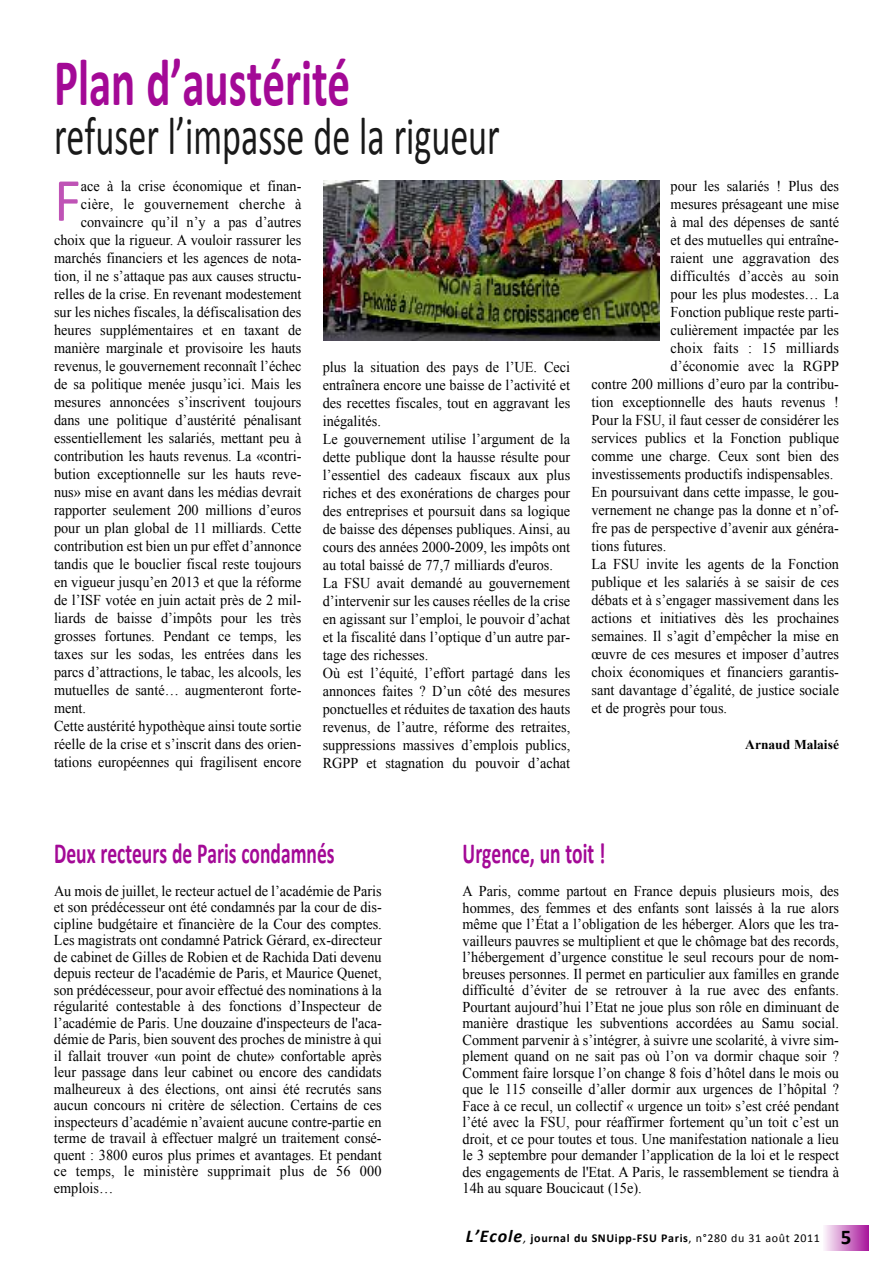
<style>
.page{position:relative;width:893px;height:1263px;background:#fff}
.page>*{position:absolute;margin:0;border:0;box-sizing:border-box;transform-origin:0 0}
.t1{font:700 67.5px "Calibri";color:#a30996;scale:.67 1}
.t2{font:61.8px "Calibri";color:#bf53b6;scale:.95 1}
.t3{font:54px "Calibri";color:#191919;scale:.67 1}
.t4{font:700 29.25px "Calibri";color:#a30996;scale:.67 1}
.t5{font:15px/16.5px "Times New Roman";color:#000;text-align:justify;scale:.95 1}
.t6{font:15px "Times New Roman";letter-spacing:.02em;color:#000;scale:.95 1}
.t7{font:700 13.5px "Times New Roman";color:#000}
.t8{font:700 12px "Calibri";letter-spacing:.05em;color:#000}
.s1{font-style:italic;font-size:18px}
.s2{font-weight:400;font-style:italic}
.s3{font-weight:400}
.s4{font-size:21px}
</style>
<div class="page">
<div style="left:823px;top:1225px;width:46px;height:25px;background:linear-gradient(to right,#fcf8fc,#aa199d)"></div>
<img style="left:323px;top:181px;width:336px;height:159px">
<h1 class="t1" style="left:54px;top:40px;width:444px">Plan d’austérité</h1>
<h3 class="t3" style="left:54px;top:103px;width:667px">refuser l’impasse de la rigueur</h3>
<h2 class="t2" style="left:54px;top:162px;width:30px">F</h2>
<p class="t5" style="left:81px;top:177px;width:234px">ace à la crise économique et finan-</p>
<p class="t6" style="left:81px;top:195px;width:234px">cière, le gouvernement cherche à</p>
<p class="t5" style="left:81px;top:213px;width:234px">convaincre qu’il n’y a pas d’autres</p>
<p class="t5" style="left:54px;top:231px;width:262px">choix que la rigueur. A vouloir rassurer les</p>
<p class="t5" style="left:54px;top:249px;width:262px">marchés financiers et les agences de nota-</p>
<p class="t5" style="left:54px;top:267px;width:262px">tion, il ne s’attaque pas aux causes structu-</p>
<p class="t5" style="left:54px;top:285px;width:262px">relles de la crise. En revenant modestement</p>
<p class="t5" style="left:54px;top:303px;width:262px">sur les niches fiscales, la défiscalisation des</p>
<p class="t5" style="left:54px;top:321px;width:262px">heures supplémentaires et en taxant de</p>
<p class="t5" style="left:54px;top:339px;width:262px">manière marginale et provisoire les hauts</p>
<p class="t5" style="left:54px;top:357px;width:262px">revenus, le gouvernement reconnaît l’échec</p>
<p class="t5" style="left:54px;top:375px;width:262px">de sa politique menée jusqu’ici. Mais les</p>
<p class="t5" style="left:54px;top:393px;width:262px">mesures annoncées s’inscrivent toujours</p>
<p class="t5" style="left:54px;top:411px;width:262px">dans une politique d’austérité pénalisant</p>
<p class="t5" style="left:54px;top:429px;width:262px">essentiellement les salariés, mettant peu à</p>
<p class="t5" style="left:54px;top:447px;width:262px">contribution les hauts revenus. La «contri-</p>
<p class="t5" style="left:54px;top:465px;width:262px">bution exceptionnelle sur les hauts reve-</p>
<p class="t5" style="left:54px;top:483px;width:262px">nus» mise en avant dans les médias devrait</p>
<p class="t5" style="left:54px;top:501px;width:262px">rapporter seulement 200 millions d’euros</p>
<p class="t5" style="left:54px;top:519px;width:262px">pour un plan global de 11 milliards. Cette</p>
<p class="t5" style="left:54px;top:537px;width:262px">contribution est bien un pur effet d’annonce</p>
<p class="t5" style="left:54px;top:555px;width:262px">tandis que le bouclier fiscal reste toujours</p>
<p class="t5" style="left:54px;top:573px;width:262px">en vigueur jusqu’en 2013 et que la réforme</p>
<p class="t5" style="left:54px;top:591px;width:262px">de l’ISF votée en juin actait près de 2 mil-</p>
<p class="t5" style="left:54px;top:609px;width:262px">liards de baisse d’impôts pour les très</p>
<p class="t5" style="left:54px;top:627px;width:262px">grosses fortunes. Pendant ce temps, les</p>
<p class="t5" style="left:54px;top:645px;width:262px">taxes sur les sodas, les entrées dans les</p>
<p class="t5" style="left:54px;top:663px;width:262px">parcs d’attractions, le tabac, les alcools, les</p>
<p class="t5" style="left:54px;top:681px;width:262px">mutuelles de santé… augmenteront forte-</p>
<p class="t5" style="left:54px;top:699px;width:35px">ment.</p>
<p class="t5" style="left:54px;top:717px;width:262px">Cette austérité hypothèque ainsi toute sortie</p>
<p class="t5" style="left:54px;top:735px;width:262px">réelle de la crise et s’inscrit dans des orien-</p>
<p class="t5" style="left:54px;top:753px;width:262px">tations européennes qui fragilisent encore</p>
<p class="t5" style="left:323px;top:358px;width:262px;line-height:18px;text-align:left">plus la situation des pays de l’UE. Ceci entraînera encore une baisse de l’activité et des recettes fiscales, tout en aggravant les inégalités.<br>Le gouvernement utilise l’argument de la dette publique dont la hausse résulte pour l’essentiel des cadeaux fiscaux aux plus riches et des exonérations de charges pour des entreprises et poursuit dans sa logique de baisse des dépenses publiques. Ainsi, au cours des années 2000-2009, les impôts ont au total baissé de 77,7 milliards d'euros.<br>La FSU avait demandé au gouvernement d’intervenir sur les causes réelles de la crise en agissant sur l’emploi, le pouvoir d’achat et la fiscalité dans l’optique d’un autre par&shy;tage des richesses.<br>Où est l’équité, l’effort partagé dans les annonces faites ? D’un côté des mesures ponctuelles et réduites de taxation des hauts revenus, de l’autre, réforme des retraites, suppressions massives d’emplois publics, RGPP et stagnation du pouvoir d’achat</p>
<p class="t5" style="left:671px;top:177px;width:179px">pour les salariés ! Plus des</p>
<p class="t5" style="left:671px;top:195px;width:179px">mesures présageant une mise</p>
<p class="t5" style="left:671px;top:213px;width:179px">à mal des dépenses de santé</p>
<p class="t5" style="left:671px;top:231px;width:179px">et des mutuelles qui entraîne-</p>
<p class="t5" style="left:671px;top:249px;width:179px">raient une aggravation des</p>
<p class="t5" style="left:671px;top:267px;width:179px">difficultés d’accès au soin</p>
<p class="t5" style="left:671px;top:285px;width:179px">pour les plus modestes… La</p>
<p class="t5" style="left:671px;top:303px;width:179px">Fonction publique reste parti-</p>
<p class="t5" style="left:671px;top:321px;width:179px">culièrement impactée par les</p>
<p class="t6" style="left:671px;top:339px;width:179px">choix faits : 15 milliards</p>
<p class="t5" style="left:671px;top:357px;width:179px">d’économie avec la RGPP</p>
<p class="t5" style="left:591px;top:375px;width:262px">contre 200 millions d’euro par la contribu-</p>
<p class="t5" style="left:591px;top:393px;width:262px">tion exceptionnelle des hauts revenus !</p>
<p class="t5" style="left:591px;top:411px;width:262px">Pour la FSU, il faut cesser de considérer les</p>
<p class="t5" style="left:591px;top:429px;width:262px">services publics et la Fonction publique</p>
<p class="t5" style="left:591px;top:447px;width:262px">comme une charge. Ceux sont bien des</p>
<p class="t5" style="left:591px;top:465px;width:256px">investissements productifs indispensables.</p>
<p class="t5" style="left:591px;top:483px;width:262px">En poursuivant dans cette impasse, le gou-</p>
<p class="t5" style="left:591px;top:501px;width:262px">vernement ne change pas la donne et n’of-</p>
<p class="t5" style="left:591px;top:519px;width:262px">fre pas de perspective d’avenir aux généra-</p>
<p class="t5" style="left:591px;top:537px;width:80px">tions futures.</p>
<p class="t5" style="left:591px;top:555px;width:262px">La FSU invite les agents de la Fonction</p>
<p class="t5" style="left:591px;top:573px;width:262px">publique et les salariés à se saisir de ces</p>
<p class="t5" style="left:591px;top:591px;width:262px">débats et à s’engager massivement dans les</p>
<p class="t5" style="left:591px;top:609px;width:262px">actions et initiatives dès les prochaines</p>
<p class="t5" style="left:591px;top:627px;width:262px">semaines. Il s’agit d’empêcher la mise en</p>
<p class="t5" style="left:591px;top:645px;width:262px">œuvre de ces mesures et imposer d’autres</p>
<p class="t5" style="left:591px;top:663px;width:262px">choix économiques et financiers garantis-</p>
<p class="t5" style="left:591px;top:681px;width:262px">sant davantage d’égalité, de justice sociale</p>
<p class="t5" style="left:591px;top:699px;width:144px">et de progrès pour tous.</p>
<p class="t7" style="left:745px;top:737px;width:95px">Arnaud Malaisé</p>
<h3 class="t4" style="left:54px;top:835px;width:420px">Deux recteurs de Paris condamnés</h3>
<p class="t5" style="left:54px;top:882px;width:347px">Au mois de juillet, le recteur actuel de l’académie de Paris et son prédécesseur ont été condamnés par la cour de dis&shy;cipline budgétaire et financière de la Cour des comptes.<br>Les magistrats ont condamné Patrick Gérard, ex-directeur de cabinet de Gilles de Robien et de Rachida Dati devenu depuis recteur de l'académie de Paris, et Maurice Quenet, son prédécesseur, pour avoir effectué des nominations à la régularité contestable à des fonctions d’Inspecteur de l’académie de Paris. Une douzaine d'inspecteurs de l'aca&shy;démie de Paris, bien souvent des proches de ministre à qui il fallait trouver «un point de chute» confortable après leur passage dans leur cabinet ou encore des candidats malheureux à des élections, ont ainsi été recrutés sans aucun concours ni critère de sélection. Certains de ces inspecteurs d’académie n’avaient aucune contre-partie en terme de travail à effectuer malgré un traitement consé&shy;quent : 3800 euros plus primes et avantages. Et pendant ce temps, le ministère supprimait plus de 56 000 emplois…</p>
<h3 class="t4" style="left:463px;top:835px;width:215px">Urgence, un toit !</h3>
<p class="t5" style="left:462px;top:883px;width:398px">A Paris, comme partout en France depuis plusieurs mois, des hommes, des femmes et des enfants sont laissés à la rue alors même que l’État a l’obligation de les héberger. Alors que les tra&shy;vailleurs pauvres se multiplient et que le chômage bat des records, l’hébergement d’urgence constitue le seul recours pour de nom&shy;breuses personnes. Il permet en particulier aux familles en grande difficulté d’éviter de se retrouver à la rue avec des enfants.<br>Pourtant aujourd’hui l’Etat ne joue plus son rôle en diminuant de manière drastique les subventions accordées au Samu social.<br>Comment parvenir à s’intégrer, à suivre une scolarité, à vivre sim&shy;plement quand on ne sait pas où l’on va dormir chaque soir ?<br>Comment faire lorsque l’on change 8 fois d’hôtel dans le mois ou que le 115 conseille d’aller dormir aux urgences de l’hôpital ?<br>Face à ce recul, un collectif « urgence un toit» s’est créé pendant l’été avec la FSU, pour réaffirmer fortement qu’un toit c’est un droit, et ce pour toutes et tous. Une manifestation nationale a lieu le 3 septembre pour demander l’application de la loi et le respect des engagements de l'Etat. A Paris, le rassemblement se tiendra à 14h au square Boucicaut (15e).</p>
<p class="t8" style="left:466px;top:1231px;width:387px"><span class="s1">L’Ecole</span><span class="s2">,</span> journal du SNUipp-FSU Paris<span class="s3">, n°280 du 31 août 2011</span> <span class="s4">5</span></p>
</div>
